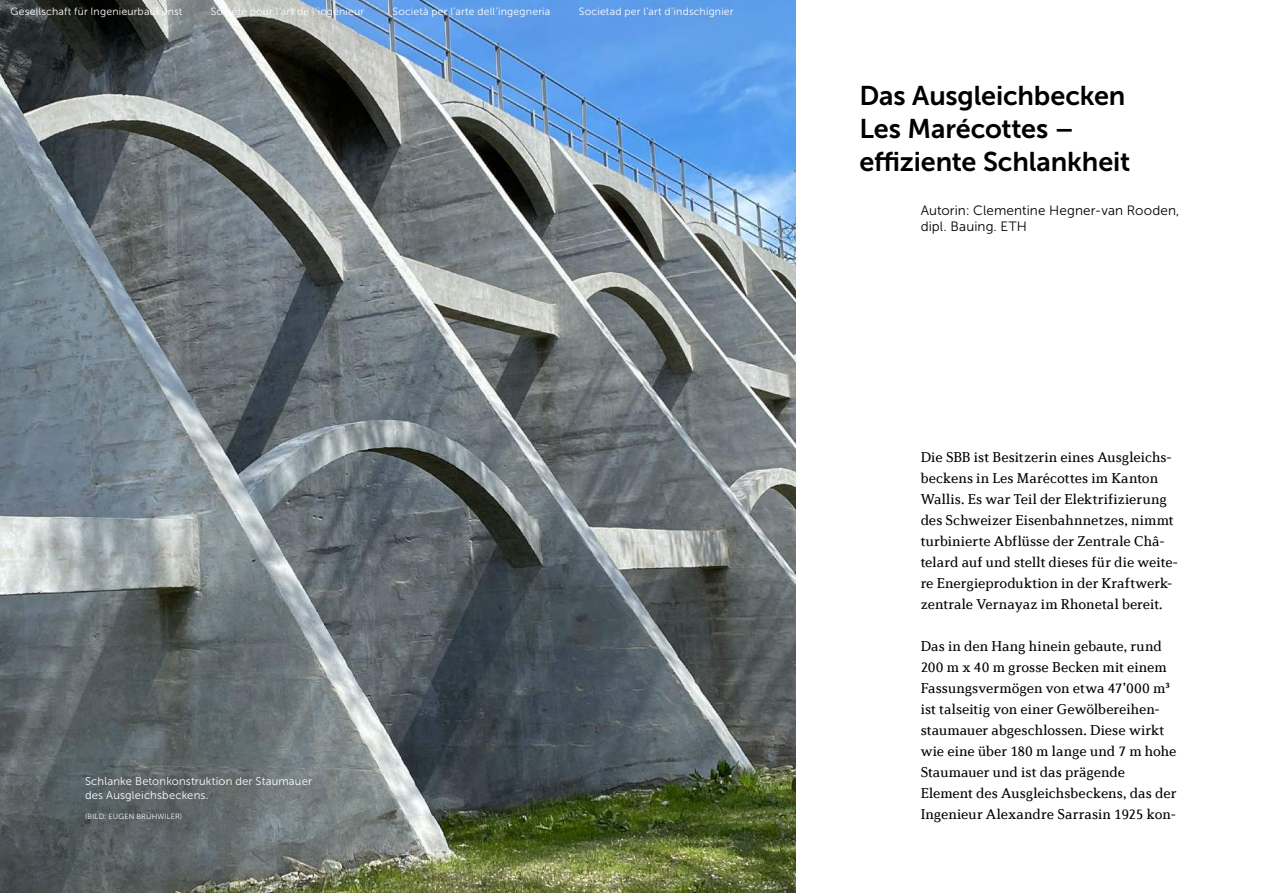
<style>
.page{position:relative;width:1263px;height:893px;background:#fff}
.page>*{position:absolute;margin:0;border:0;box-sizing:border-box;transform-origin:0 0}
.t1{font:27px/33px "Museo Sans 700";letter-spacing:-.005em;color:#000}
.t2{font:15px/21px "Diverda Serif Com";color:#000}
.t3{font:13.5px/16.2px "Museo Sans 300";letter-spacing:.01em;color:#000}
.t4{font:11.25px/14px "Museo Sans 300";letter-spacing:.015em;color:#fff}
.t5{font:10.5px "Museo Sans 300";letter-spacing:.015em;color:#fff}
.t6{font:7.5px "Museo Sans 300";letter-spacing:.02em;color:#fff}
</style>
<div class="page">
<img style="left:0;top:0;width:795px;height:893px">
<p class="t5" style="left:11px;top:6px;width:173px">Gesellschaft für Ingenieurbaukunst</p>
<p class="t5" style="left:211px;top:6px;width:155px">Société pour l’art de l’ingénieur</p>
<p class="t5" style="left:392px;top:6px;width:159px">Società per l’arte dell’ingegneria</p>
<p class="t5" style="left:579px;top:6px;width:156px">Societad per l’art d’indschignier</p>
<p class="t4" style="left:85px;top:774px;width:229px">Schlanke Betonkonstruktion der Staumauer des Ausgleichsbeckens.</p>
<p class="t6" style="left:85px;top:812px;width:99px">(BILD: EUGEN BRÜHWILER)</p>
<h1 class="t1" style="left:859px;top:79px;width:272px">Das Ausgleichbecken<br>Les Marécottes – effiziente Schlankheit</h1>
<p class="t3" style="left:921px;top:202px;width:260px">Autorin: Clementine Hegner-van Rooden, dipl. Bauing. ETH</p>
<p class="t2" style="left:921px;top:446px;width:259px">Die SBB ist Besitzerin eines Ausgleichs&shy;beckens in Les Marécottes im Kanton Wallis. Es war Teil der Elektrifizierung des Schweizer Eisenbahnnetzes, nimmt turbinierte Abflüsse der Zentrale Châ&shy;telard auf und stellt dieses für die weite&shy;re Energieproduktion in der Kraftwerk&shy;zentrale Vernayaz im Rhonetal bereit.</p>
<p class="t2" style="left:921px;top:635px;width:257px">Das in den Hang hinein gebaute, rund 200 m x 40 m grosse Becken mit einem Fassungsvermögen von etwa 47’000 m³ ist talseitig von einer Gewölbereihen&shy;staumauer abgeschlossen. Diese wirkt wie eine über 180 m lange und 7 m hohe Staumauer und ist das prägende Element des Ausgleichsbeckens, das der Ingenieur Alexandre Sarrasin 1925 kon-</p>
</div>
